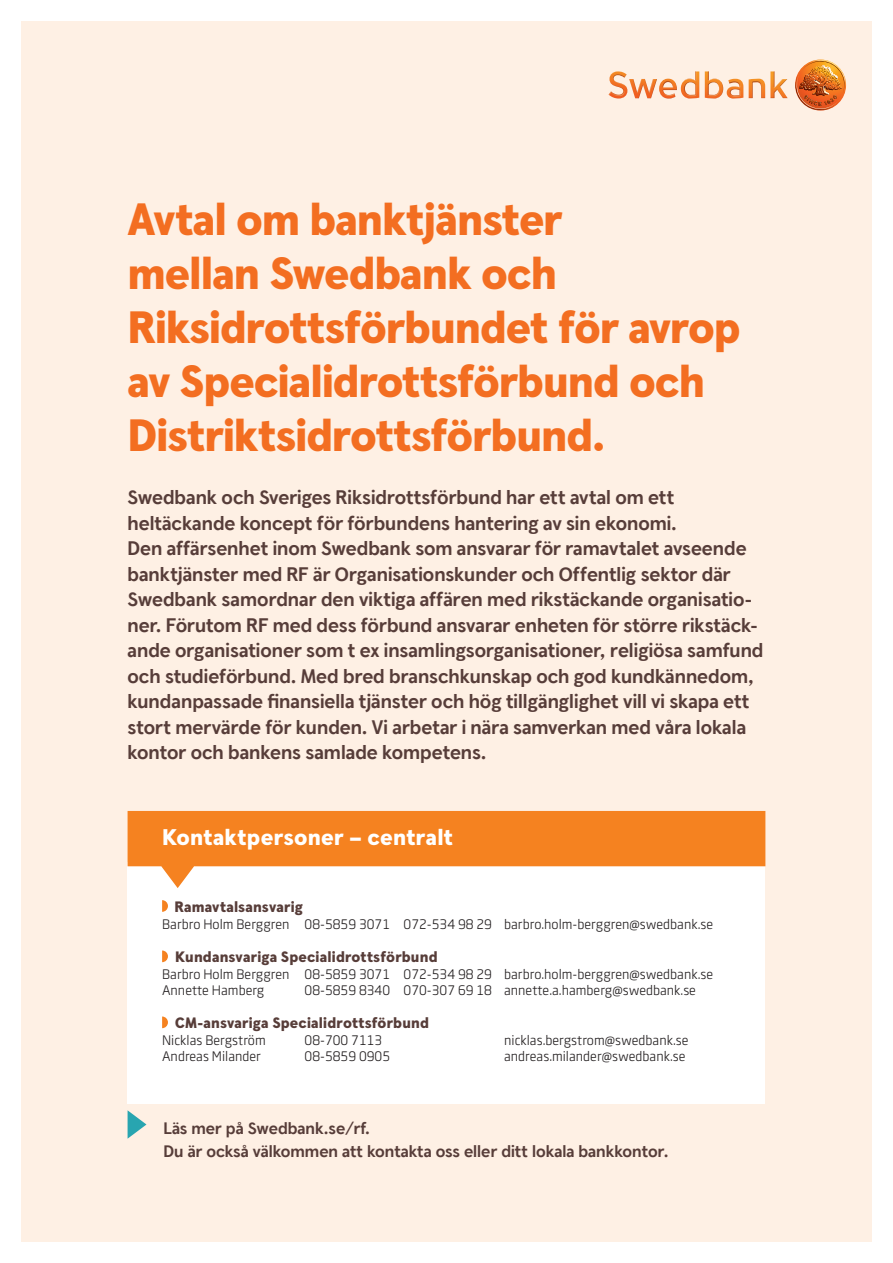
<style>
.page{position:relative;width:893px;height:1263px;background:#fff}
.page>*{position:absolute;margin:0;border:0;box-sizing:border-box;transform-origin:0 0}
.t1{font:900 45px/54px "Swedbank Headline";letter-spacing:-.02em;color:#f36e21}
.t2{font:900 22.5px "Swedbank Headline";letter-spacing:.01em;color:#fff}
.t3{font:700 19.5px/25.5px "Swedbank Headline";color:#573d39}
.t4{font:700 16.5px/22.5px "Swedbank Headline";color:#573d39}
.t5{font:900 15px "Swedbank Headline";letter-spacing:.01em;color:#573d39}
.t6{font:13.5px/16.5px "Swedbank Sans";color:#231f20}
</style>
<div class="page">
<div style="left:21px;top:21px;width:851px;height:1221px;background:#fef0e4"></div>
<img style="left:608px;top:71px;width:19px;height:28px">
<img style="left:629px;top:79px;width:28px;height:19px">
<img style="left:659px;top:79px;width:18px;height:20px">
<img style="left:681px;top:71px;width:18px;height:28px">
<img style="left:705px;top:71px;width:18px;height:28px">
<img style="left:727px;top:79px;width:16px;height:20px">
<img style="left:749px;top:79px;width:16px;height:19px">
<img style="left:770px;top:71px;width:18px;height:27px">
<img style="left:796px;top:59px;width:50px;height:52px">
<div style="left:128px;top:862px;width:637px;height:241px;background:#fff"></div>
<svg style="left:128px;top:811px;width:637px;height:77px;fill:#f58220"></svg>
<svg style="left:162px;top:900px;width:6px;height:12px"></svg>
<svg style="left:162px;top:950px;width:6px;height:12px"></svg>
<svg style="left:162px;top:1016px;width:6px;height:12px"></svg>
<svg style="left:128px;top:1110px;width:18px;height:29px"></svg>
<h1 class="t1" style="left:128px;top:194px;width:615px">Avtal om banktjänster<br>mellan Swedbank och<br>Riksidrottsförbundet för avrop av Specialidrottsförbund och<br>Distriktsidrottsförbund.</h1>
<p class="t3" style="left:128px;top:486px;width:637px">Swedbank och Sveriges Riksidrottsförbund har ett avtal om ett heltäckande koncept för förbundens hantering av sin ekonomi.<br>Den affärsenhet inom Swedbank som ansvarar för ramavtalet avseende banktjänster med RF är Organisationskunder och Offentlig sektor där Swedbank samordnar den viktiga affären med rikstäckande organisatio&shy;ner. Förutom RF med dess förbund ansvarar enheten för större rikstäck&shy;ande organisationer som t ex insamlingsorganisationer, religiösa samfund och studieförbund. Med bred branschkunskap och god kundkännedom, kundanpassade finansiella tjänster och hög tillgänglighet vill vi skapa ett stort mervärde för kunden. Vi arbetar i nära samverkan med våra lokala kontor och bankens samlade kompetens.</p>
<p class="t2" style="left:162px;top:823px;width:293px">Kontaktpersoner – centralt</p>
<p class="t5" style="left:175px;top:897px;width:130px">Ramavtalsansvarig</p>
<p class="t6" style="left:162px;top:916px;width:553px">Barbro Holm Berggren 08-5859 3071 072-534 98 29 barbro.holm-berggren@swedbank.se</p>
<p class="t5" style="left:175px;top:948px;width:264px">Kundansvariga Specialidrottsförbund</p>
<p class="t6" style="left:162px;top:965px;width:553px">Barbro Holm Berggren 08-5859 3071 072-534 98 29 barbro.holm-berggren@swedbank.se<br>Annette Hamberg</p>
<p class="t6" style="left:305px;top:982px;width:393px">08-5859 8340 070-307 69 18 annette.a.hamberg@swedbank.se</p>
<p class="t5" style="left:175px;top:1014px;width:255px">CM-ansvariga Specialidrottsförbund</p>
<p class="t6" style="left:162px;top:1031px;width:105px">Nicklas Bergström</p>
<p class="t6" style="left:305px;top:1031px;width:79px">08-700 7113</p>
<p class="t6" style="left:504px;top:1031px;width:186px">nicklas.bergstrom@swedbank.se</p>
<p class="t6" style="left:162px;top:1048px;width:100px">Andreas Milander</p>
<p class="t6" style="left:305px;top:1048px;width:87px">08-5859 0905</p>
<p class="t6" style="left:504px;top:1048px;width:183px">andreas.milander@swedbank.se</p>
<p class="t4" style="left:164px;top:1118px;width:506px">Läs mer på Swedbank.se/rf.<br>Du är också välkommen att kontakta oss eller ditt lokala bankkontor.</p>
</div>
